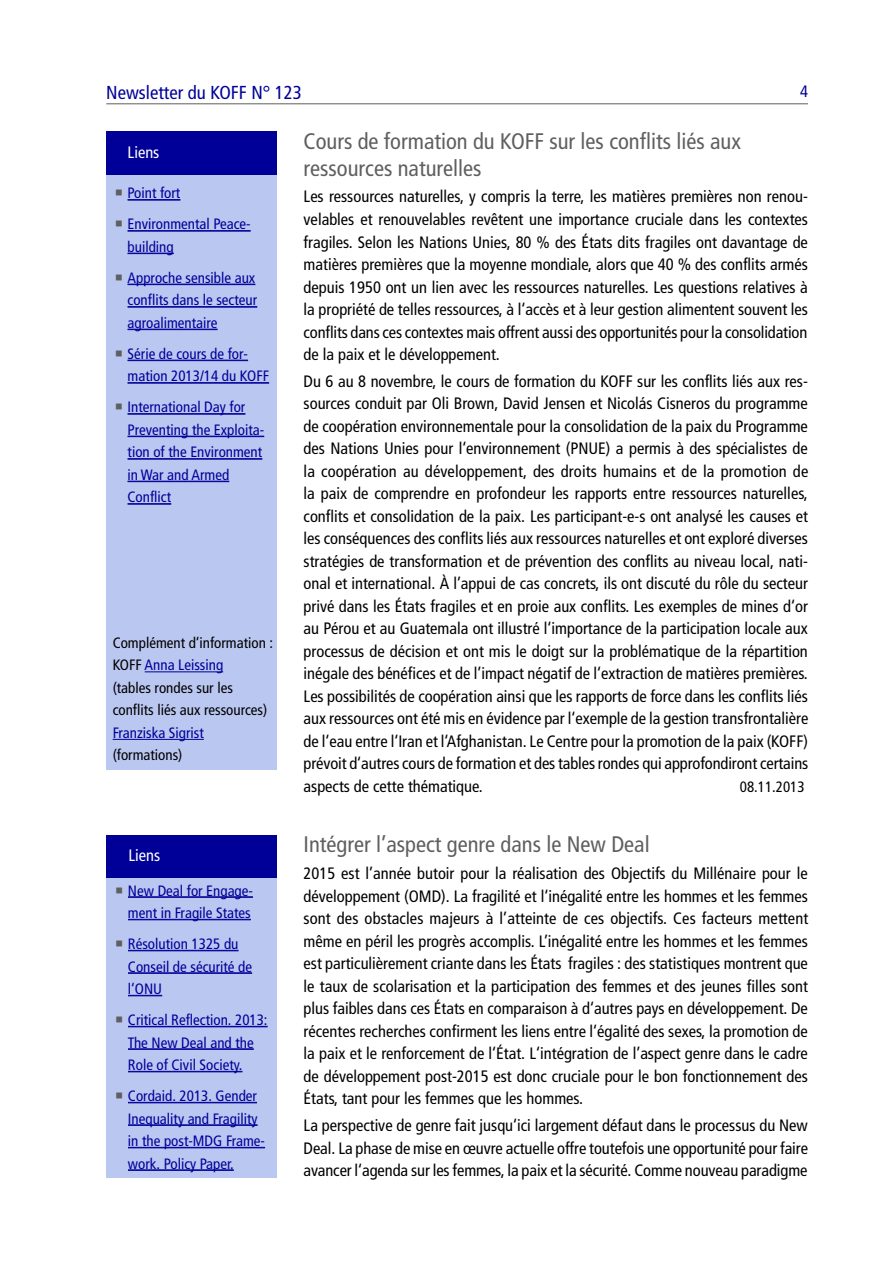
<style>
.page{position:relative;width:893px;height:1263px;background:#fff}
.page>*{position:absolute;margin:0;border:0;box-sizing:border-box;transform-origin:0 0}
.t1{font:condensed 22.5px/27px "Frutiger";color:#5f5f5f}
.t2{font:condensed 18.75px "Frutiger";color:#009}
.t3{font:condensed 16.5px/22.5px "Frutiger";letter-spacing:-.005em;color:#000;text-align:justify}
.t4{font:condensed 16.5px "Frutiger";color:#fff}
.t5{font:condensed 16.5px "Frutiger";color:#009}
.t6{font:condensed 15px/22.5px "Frutiger";color:#009}
.t7{font:condensed 15px/22.5px "Frutiger";color:#000}
.s1{color:#009}
</style>
<div class="page">
<hr style="left:106px;top:103px;width:702px;height:1px;background:#5f5f5f">
<div style="left:106px;top:174px;width:170px;height:596px;background:#bac7f1"></div>
<div style="left:106px;top:132px;width:170px;height:42px;background:#000098"></div>
<div style="left:106px;top:878px;width:170px;height:300px;background:#bac7f1"></div>
<div style="left:106px;top:835px;width:170px;height:43px;background:#000098"></div>
<hr style="left:128px;top:199px;width:52px;height:1px;background:#009">
<hr style="left:128px;top:200px;width:52px;height:1px;background:#009">
<hr style="left:128px;top:230px;width:123px;height:1px;background:#009">
<hr style="left:128px;top:231px;width:123px;height:1px;background:#009">
<hr style="left:128px;top:253px;width:46px;height:1px;background:#009">
<hr style="left:128px;top:284px;width:127px;height:1px;background:#009">
<hr style="left:128px;top:306px;width:129px;height:1px;background:#009">
<hr style="left:128px;top:307px;width:129px;height:1px;background:#009">
<hr style="left:128px;top:329px;width:90px;height:1px;background:#009">
<hr style="left:128px;top:360px;width:120px;height:1px;background:#009">
<hr style="left:128px;top:382px;width:141px;height:1px;background:#009">
<hr style="left:128px;top:383px;width:141px;height:1px;background:#009">
<hr style="left:128px;top:413px;width:117px;height:1px;background:#009">
<hr style="left:128px;top:414px;width:117px;height:1px;background:#009">
<hr style="left:128px;top:436px;width:136px;height:1px;background:#009">
<hr style="left:128px;top:458px;width:134px;height:1px;background:#009">
<hr style="left:128px;top:459px;width:134px;height:1px;background:#009">
<hr style="left:128px;top:481px;width:101px;height:1px;background:#009">
<hr style="left:128px;top:503px;width:43px;height:1px;background:#009">
<hr style="left:128px;top:504px;width:43px;height:1px;background:#009">
<hr style="left:145px;top:671px;width:78px;height:1px;background:#009">
<hr style="left:113px;top:739px;width:91px;height:1px;background:#009">
<hr style="left:128px;top:896px;width:125px;height:1px;background:#009">
<hr style="left:128px;top:897px;width:125px;height:1px;background:#009">
<hr style="left:128px;top:919px;width:123px;height:1px;background:#009">
<hr style="left:128px;top:950px;width:110px;height:1px;background:#009">
<hr style="left:128px;top:972px;width:124px;height:1px;background:#009">
<hr style="left:128px;top:973px;width:124px;height:1px;background:#009">
<hr style="left:128px;top:995px;width:34px;height:1px;background:#009">
<hr style="left:128px;top:1026px;width:140px;height:1px;background:#009">
<hr style="left:128px;top:1048px;width:126px;height:1px;background:#009">
<hr style="left:128px;top:1049px;width:126px;height:1px;background:#009">
<hr style="left:128px;top:1071px;width:114px;height:1px;background:#009">
<hr style="left:128px;top:1102px;width:129px;height:1px;background:#009">
<hr style="left:128px;top:1124px;width:130px;height:1px;background:#009">
<hr style="left:128px;top:1125px;width:130px;height:1px;background:#009">
<hr style="left:128px;top:1147px;width:137px;height:1px;background:#009">
<hr style="left:128px;top:1169px;width:106px;height:1px;background:#009">
<hr style="left:128px;top:1170px;width:106px;height:1px;background:#009">
<svg style="left:116px;top:190px;width:6px;height:6px"></svg>
<svg style="left:116px;top:221px;width:6px;height:6px"></svg>
<svg style="left:116px;top:274px;width:6px;height:6px"></svg>
<svg style="left:116px;top:350px;width:6px;height:6px"></svg>
<svg style="left:116px;top:404px;width:6px;height:6px"></svg>
<svg style="left:116px;top:887px;width:6px;height:6px"></svg>
<svg style="left:116px;top:941px;width:6px;height:5px"></svg>
<svg style="left:116px;top:1017px;width:6px;height:5px"></svg>
<svg style="left:116px;top:1093px;width:6px;height:5px"></svg>
<p class="t2" style="left:106px;top:82px;width:197px">Newsletter du KOFF N° 123</p>
<p class="t5" style="left:800px;top:82px;width:9px">4</p>
<p class="t4" style="left:128px;top:143px;width:33px">Liens</p>
<p class="t6" style="left:128px;top:178px;width:125px;line-height:31px">Point fort<br>Environmental Peace-</p>
<p class="t6" style="left:128px;top:231px;width:129px;line-height:31px">building<br>Approche sensible aux</p>
<p class="t6" style="left:128px;top:289px;width:131px">conflits dans le secteur agroalimentaire</p>
<p class="t6" style="left:128px;top:343px;width:143px">Série de cours de for&shy;mation 2013/14 du KOFF</p>
<p class="t6" style="left:128px;top:396px;width:138px">International Day for<br>Preventing the Exploita&shy;tion of the Environment in War and Armed<br>Conflict</p>
<p class="t7" style="left:113px;top:631px;width:162px">Complément d‘information :<br>KOFF <span class="s1">Anna Leissing<br></span>(tables rondes sur les conflits liés aux ressources)</p>
<p class="t6" style="left:113px;top:721px;width:93px">Franziska Sigrist</p>
<p class="t7" style="left:113px;top:744px;width:71px">(formations)</p>
<p class="t4" style="left:128px;top:845px;width:33px">Liens</p>
<p class="t6" style="left:128px;top:879px;width:126px">New Deal for Engage&shy;ment in Fragile States</p>
<p class="t6" style="left:128px;top:933px;width:126px">Résolution 1325 du<br>Conseil de sécurité de l‘ONU</p>
<p class="t6" style="left:128px;top:1009px;width:141px">Critical Reflection. 2013:<br>The New Deal and the<br>Role of Civil Society.</p>
<p class="t6" style="left:128px;top:1085px;width:139px">Cordaid. 2013. Gender<br>Inequality and Fragility in the post-MDG Frame&shy;work. Policy Paper.</p>
<h1 class="t1" style="left:304px;top:128px;width:439px">Cours de formation du KOFF sur les conflits liés aux ressources naturelles</h1>
<p class="t3" style="left:304px;top:186px;width:506px">Les ressources naturelles, y compris la terre, les matières premières non renou&shy;velables et renouvelables revêtent une importance cruciale dans les contextes fragiles. Selon les Nations Unies, 80 % des États dits fragiles ont davantage de matières premières que la moyenne mondiale, alors que 40 % des conflits armés depuis 1950 ont un lien avec les ressources naturelles. Les questions relatives à la propriété de telles ressources, à l‘accès et à leur gestion alimentent souvent les conflits dans ces contextes mais offrent aussi des opportunités pour la consolidation de la paix et le développement.</p>
<p class="t3" style="left:304px;top:370px;width:506px">Du 6 au 8 novembre, le cours de formation du KOFF sur les conflits liés aux res&shy;sources conduit par Oli Brown, David Jensen et Nicolás Cisneros du programme de coopération environnementale pour la consolidation de la paix du Programme des Nations Unies pour l‘environnement (PNUE) a permis à des spécialistes de la coopération au développement, des droits humains et de la promotion de la paix de comprendre en profondeur les rapports entre ressources naturelles, conflits et consolidation de la paix. Les participant-e-s ont analysé les causes et les conséquences des conflits liés aux ressources naturelles et ont exploré diverses stratégies de transformation et de prévention des conflits au niveau local, nati&shy;onal et international. À l’appui de cas concrets, ils ont discuté du rôle du secteur privé dans les États fragiles et en proie aux conflits. Les exemples de mines d‘or au Pérou et au Guatemala ont illustré l‘importance de la participation locale aux processus de décision et ont mis le doigt sur la problématique de la répartition inégale des bénéfices et de l’impact négatif de l‘extraction de matières premières.<br>Les possibilités de coopération ainsi que les rapports de force dans les conflits liés aux ressources ont été mis en évidence par l‘exemple de la gestion transfrontalière de l‘eau entre l‘Iran et l‘Afghanistan. Le Centre pour la promotion de la paix (KOFF) prévoit d‘autres cours de formation et des tables rondes qui approfondiront certains aspects de cette thématique.</p>
<p class="t7" style="left:740px;top:775px;width:66px">08.11.2013</p>
<h1 class="t1" style="left:304px;top:831px;width:348px">Intégrer l’aspect genre dans le New Deal</h1>
<p class="t3" style="left:304px;top:862px;width:506px">2015 est l’année butoir pour la réalisation des Objectifs du Millénaire pour le développement (OMD). La fragilité et l‘inégalité entre les hommes et les femmes sont des obstacles majeurs à l’atteinte de ces objectifs. Ces facteurs mettent même en péril les progrès accomplis. L’inégalité entre les hommes et les femmes est particulièrement criante dans les États fragiles : des statistiques montrent que le taux de scolarisation et la participation des femmes et des jeunes filles sont plus faibles dans ces États en comparaison à d‘autres pays en développement. De récentes recherches confirment les liens entre l‘égalité des sexes, la promotion de la paix et le renforcement de l‘État. L‘intégration de l’aspect genre dans le cadre de développement post-2015 est donc cruciale pour le bon fonctionnement des États, tant pour les femmes que les hommes.</p>
<p class="t3" style="left:304px;top:1114px;width:506px">La perspective de genre fait jusqu‘ici largement défaut dans le processus du New Deal. La phase de mise en œuvre actuelle offre toutefois une opportunité pour faire avancer l‘agenda sur les femmes, la paix et la sécurité. Comme nouveau paradigme</p>
</div>
